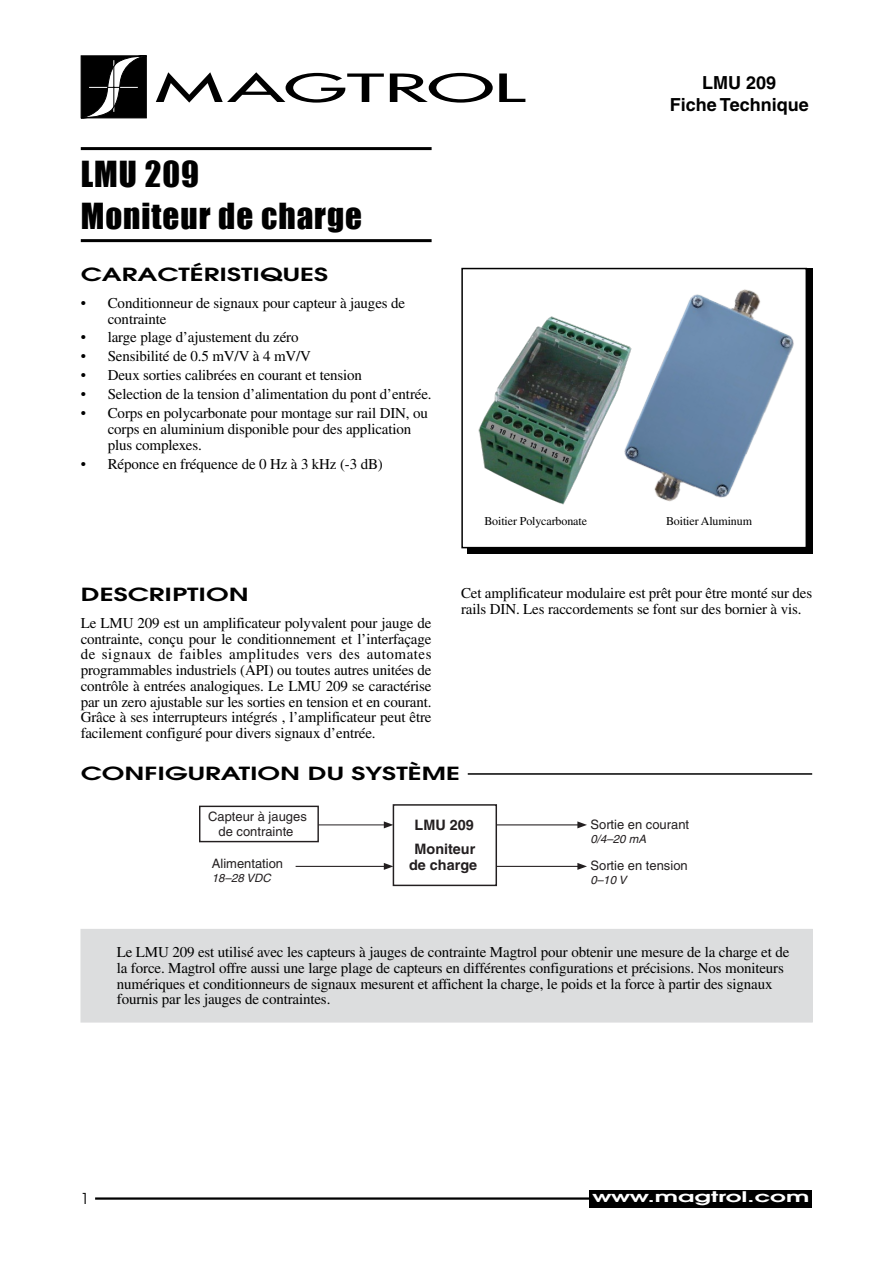
<style>
.page{position:relative;width:893px;height:1263px;background:#fff}
.page>*{position:absolute;margin:0;border:0;box-sizing:border-box;transform-origin:0 0}
.t1{font:37.8px "Futura";letter-spacing:-.005em;color:#000;scale:2.14 1}
.t2{font:33px/42px "Impact";letter-spacing:.03em;color:#000}
.t3{font:600 18px "Avant Garde";color:#000;scale:1.5 1}
.t4{font:700 18px/21.6px "Helvetica";color:#000;text-align:center}
.t5{font:15px/15.8px "Times";letter-spacing:-.01em;color:#000}
.t6{font:15px "Avant Garde";color:#000}
.t7{font:600 14.55px "Avant Garde";color:#fff;scale:1.7 1}
.t8{font:700 14.4px/23.5px "Helvetica";color:#231f20}
.t9{font:12.9px/14.9px "Helvetica";color:#231f20;text-align:center}
.t10{font:12px "Times";letter-spacing:-.01em;color:#000}
.t11{font:italic 11.55px "Helvetica";color:#231f20}
</style>
<div class="page">
<hr style="left:81px;top:147px;width:351px;height:3px;background:#000">
<hr style="left:81px;top:239px;width:351px;height:3px;background:#000">
<svg style="left:81px;top:55px;width:66px;height:63px;background:#292929"></svg>
<hr style="left:95px;top:1197px;width:524px;height:3px;background:#000">
<div style="left:589px;top:1190px;width:223px;height:18px;background:#000"></div>
<div style="left:467px;top:268px;width:345px;height:286px;background:#000"></div>
<div style="left:462px;top:269px;width:344px;height:279px;background:#fff"></div>
<div style="left:461px;top:268px;width:346px;height:280px;border:2px solid #000"></div>
<hr style="left:468px;top:773px;width:344px;height:2px;background:#000">
<img style="left:478px;top:316px;width:124px;height:189px">
<img style="left:602px;top:267px;width:211px;height:265px">
<hr style="left:318px;top:824px;width:68px;height:1px;background:#231f20">
<svg style="left:384px;top:821px;width:9px;height:7px"></svg>
<hr style="left:496px;top:824px;width:84px;height:1px;background:#231f20">
<svg style="left:577px;top:821px;width:10px;height:7px"></svg>
<hr style="left:496px;top:866px;width:84px;height:1px;background:#231f20">
<svg style="left:577px;top:863px;width:10px;height:7px"></svg>
<hr style="left:296px;top:866px;width:90px;height:1px;background:#231f20">
<svg style="left:384px;top:863px;width:9px;height:7px"></svg>
<div style="left:199px;top:806px;width:120px;height:36px;border:1px solid #231f20"></div>
<div style="left:393px;top:804px;width:104px;height:82px;border:1px solid #231f20"></div>
<div style="left:81px;top:929px;width:731px;height:93px;background:#dcddde"></div>
<h1 class="t1" style="left:155px;top:63px;width:174px">MAGTROL</h1>
<h2 class="t2" style="left:81px;top:152px;width:283px">LMU 209<br>Moniteur de charge</h2>
<p class="t3" style="left:81px;top:263px;width:166px">CARACTÉRISTIQUES</p>
<p class="t5" style="left:108px;top:295px;width:299px;text-indent:-27px">• Conditionneur de signaux pour capteur à jauges de contrainte</p>
<p class="t5" style="left:81px;top:329px;width:219px">• large plage d’ajustement du zéro</p>
<p class="t5" style="left:81px;top:348px;width:232px">• Sensibilité de 0.5 mV/V à 4 mV/V</p>
<p class="t5" style="left:81px;top:367px;width:283px">• Deux sorties calibrées en courant et tension</p>
<p class="t5" style="left:81px;top:386px;width:352px">• Selection de la tension d’alimentation du pont d’entrée.</p>
<p class="t5" style="left:108px;top:405px;width:322px;text-indent:-27px">• Corps en polycarbonate pour montage sur rail DIN, ou corps en aluminium disponible pour des application plus complexes.</p>
<p class="t5" style="left:81px;top:456px;width:304px">• Réponce en fréquence de 0 Hz à 3 kHz (-3 dB)</p>
<p class="t4" style="left:670px;top:72px;width:140px">LMU 209<br>Fiche Technique</p>
<p class="t10" style="left:484px;top:515px;width:104px">Boitier Polycarbonate</p>
<p class="t10" style="left:666px;top:515px;width:87px">Boitier Aluminum</p>
<p class="t5" style="left:461px;top:585px;width:353px">Cet amplificateur modulaire est prêt pour être monté sur des rails DIN. Les raccordements se font sur des bornier à vis.</p>
<p class="t3" style="left:81px;top:583px;width:113px">DESCRIPTION</p>
<p class="t5" style="left:81px;top:615px;width:352px;text-align:justify">Le LMU 209 est un amplificateur polyvalent pour jauge de contrainte, conçu pour le conditionnement et l’interfaçage de signaux de faibles amplitudes vers des automates programmables industriels (API) ou toutes autres unitées de contrôle à entrées analogiques. Le LMU 209 se caractérise par un zero ajustable sur les sorties en tension et en courant.<br>Grâce à ses interrupteurs intégrés , l’amplificateur peut être facilement configuré pour divers signaux d’entrée.</p>
<p class="t3" style="left:81px;top:761px;width:254px">CONFIGURATION DU SYSTÈME</p>
<p class="t9" style="left:208px;top:809px;width:100px">Capteur à jauges de contrainte</p>
<p class="t8" style="left:415px;top:813px;width:62px">LMU 209<br>Moniteur</p>
<p class="t9" style="left:212px;top:856px;width:73px">Alimentation</p>
<p class="t8" style="left:409px;top:853px;width:70px">de charge</p>
<p class="t11" style="left:212px;top:871px;width:60px">18–28 VDC</p>
<p class="t9" style="left:590px;top:817px;width:100px">Sortie en courant</p>
<p class="t11" style="left:590px;top:832px;width:57px">0/4–20 mA</p>
<p class="t9" style="left:590px;top:858px;width:99px">Sortie en tension</p>
<p class="t11" style="left:590px;top:873px;width:37px">0–10 V</p>
<p class="t5" style="left:117px;top:944px;width:674px">Le LMU 209 est utilisé avec les capteurs à jauges de contrainte Magtrol pour obtenir une mesure de la charge et de la force. Magtrol offre aussi une large plage de capteurs en différentes configurations et précisions. Nos moniteurs numériques et conditionneurs de signaux mesurent et affichent la charge, le poids et la force à partir des signaux fournis par les jauges de contraintes.</p>
<p class="t6" style="left:81px;top:1190px;width:10px">1</p>
<p class="t7" style="left:592px;top:1187px;width:129px">WWW.MAGTROL.COM</p>
</div>
